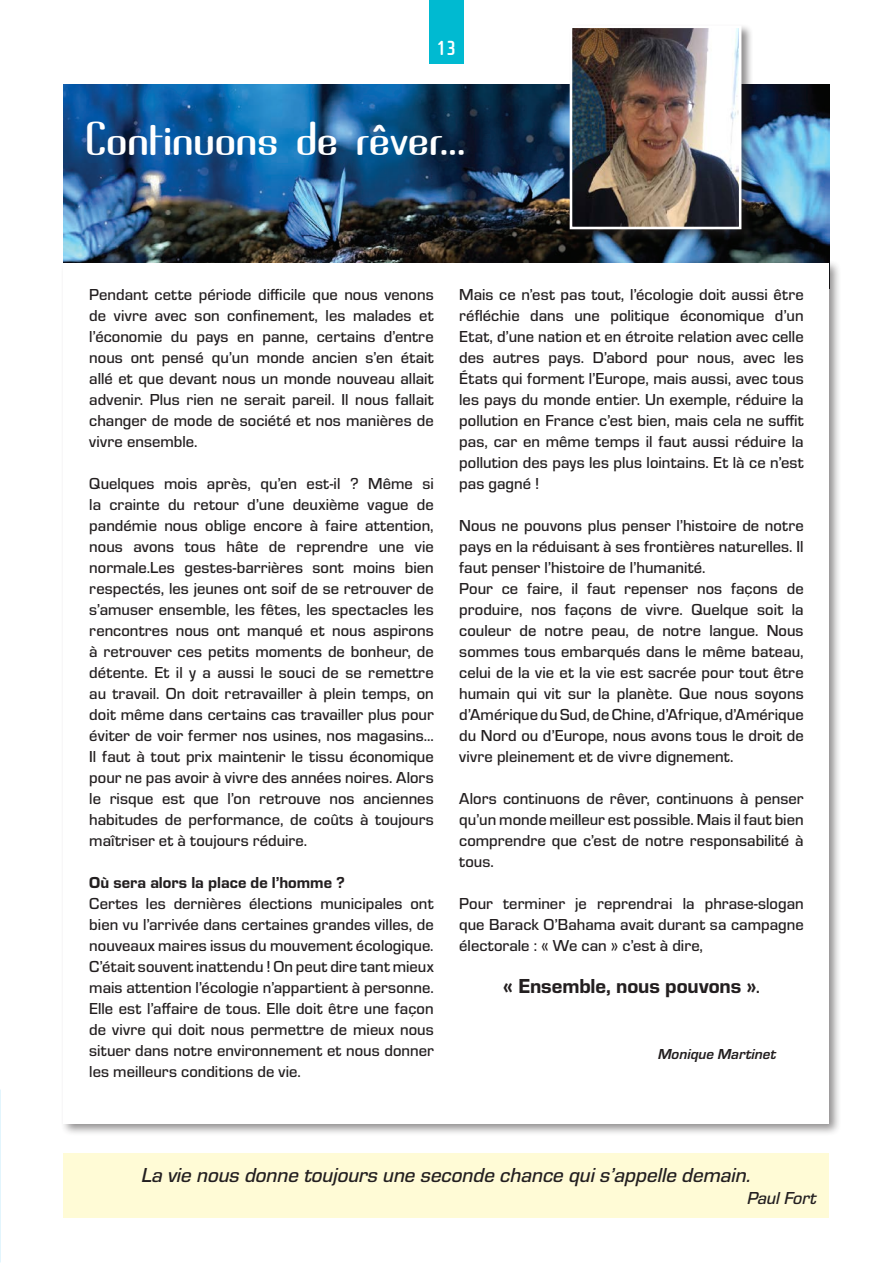
<style>
.page{position:relative;width:893px;height:1263px;background:#fff}
.page>*{position:absolute;margin:0;border:0;box-sizing:border-box;transform-origin:0 0}
.t1{font:40.5px "Brassiere";color:#fff}
.t2{font:21px "Eurostile Med Ita";color:#231f20}
.t3{font:21px "Eurostile Hea";letter-spacing:-.005em;color:#231f20}
.t4{font:700 21px "Cholla Sans OT";color:#fff}
.t5{font:18px "Eurostile Med Ita";color:#231f20}
.t6{font:500 16.5px/21px "Eurostile";color:#231f20;text-align:justify}
.t7{font:16.5px "Eurostile Hea";color:#231f20}
.t8{font:italic 700 15px "Eurostile";color:#231f20}
.s1{font-family:"Eurostile";font-weight:500}
</style>
<div class="page">
<div style="left:429px;top:0;width:34px;height:64px;background:#00bad1"></div>
<img style="left:64px;top:84px;width:765px;height:175px">
<div style="left:568px;top:24px;width:186px;height:218px;background:#231f20;opacity:.5"></div>
<img style="left:574px;top:30px;width:163px;height:195px">
<div style="left:570px;top:26px;width:171px;height:203px;border:3px solid #fff"></div>
<div style="left:60px;top:259px;width:782px;height:877px;background:#231f20;opacity:.5"></div>
<div style="left:64px;top:263px;width:765px;height:860px;background:#fff"></div>
<div style="left:64px;top:1154px;width:765px;height:64px;background:#fffbd6"></div>
<p class="t4" style="left:436px;top:36px;width:21px">13</p>
<h1 class="t1" style="left:85px;top:111px;width:382px">Continuons de rêver…</h1>
<p class="t6" style="left:89px;top:283px;width:346px">Pendant cette période difficile que nous venons de vivre avec son confinement, les malades et l’économie du pays en panne, certains d’entre nous ont pensé qu’un monde ancien s’en était allé et que devant nous un monde nouveau allait advenir. Plus rien ne serait pareil. Il nous fallait changer de mode de société et nos manières de vivre ensemble.</p>
<p class="t6" style="left:89px;top:472px;width:346px">Quelques mois après, qu’en est-il ? Même si la crainte du retour d’une deuxième vague de pandémie nous oblige encore à faire attention, nous avons tous hâte de reprendre une vie normale.Les gestes-barrières sont moins bien respectés, les jeunes ont soif de se retrouver de s’amuser ensemble, les fêtes, les spectacles les rencontres nous ont manqué et nous aspirons à retrouver ces petits moments de bonheur, de détente. Et il y a aussi le souci de se remettre au travail. On doit retravailler à plein temps, on doit même dans certains cas travailler plus pour éviter de voir fermer nos usines, nos magasins...<br>Il faut à tout prix maintenir le tissu économique pour ne pas avoir à vivre des années noires. Alors le risque est que l’on retrouve nos anciennes habitudes de performance, de coûts à toujours maîtriser et à toujours réduire.</p>
<p class="t7" style="left:89px;top:871px;width:257px">Où sera alors la place de l’homme ?</p>
<p class="t6" style="left:89px;top:892px;width:346px">Certes les dernières élections municipales ont bien vu l’arrivée dans certaines grandes villes, de nouveaux maires issus du mouvement écologique.<br>C’était souvent inattendu ! On peut dire tant mieux mais attention l’écologie n’appartient à personne.<br>Elle est l’affaire de tous. Elle doit être une façon de vivre qui doit nous permettre de mieux nous situer dans notre environnement et nous donner les meilleurs conditions de vie.</p>
<p class="t6" style="left:459px;top:283px;width:346px">Mais ce n’est pas tout, l’écologie doit aussi être réfléchie dans une politique économique d’un Etat, d’une nation et en étroite relation avec celle des autres pays. D’abord pour nous, avec les États qui forment l’Europe, mais aussi, avec tous les pays du monde entier. Un exemple, réduire la pollution en France c’est bien, mais cela ne suffit pas, car en même temps il faut aussi réduire la pollution des pays les plus lointains. Et là ce n’est pas gagné !</p>
<p class="t6" style="left:459px;top:514px;width:346px;text-align:left">Nous ne pouvons plus penser l’histoire de notre pays en la réduisant à ses frontières naturelles. Il faut penser l’histoire de l’humanité.<br>Pour ce faire, il faut repenser nos façons de produire, nos façons de vivre. Quelque soit la couleur de notre peau, de notre langue. Nous sommes tous embarqués dans le même bateau, celui de la vie et la vie est sacrée pour tout être humain qui vit sur la planète. Que nous soyons d’Amérique du Sud, de Chine, d’Afrique, d’Amérique du Nord ou d’Europe, nous avons tous le droit de vivre pleinement et de vivre dignement.</p>
<p class="t6" style="left:459px;top:787px;width:346px">Alors continuons de rêver, continuons à penser qu’un monde meilleur est possible. Mais il faut bien comprendre que c’est de notre responsabilité à tous.</p>
<p class="t6" style="left:459px;top:892px;width:346px">Pour terminer je reprendrai la phrase-slogan que Barack O’Bahama avait durant sa campagne électorale : « We can » c’est à dire,</p>
<p class="t3" style="left:503px;top:971px;width:259px">« Ensemble, nous pouvons »<span class="s1">.</span></p>
<p class="t8" style="left:658px;top:1043px;width:119px">Monique Martinet</p>
<p class="t2" style="left:142px;top:1160px;width:611px">La vie nous donne toujours une seconde chance qui s’appelle demain.</p>
<p class="t5" style="left:747px;top:1185px;width:71px">Paul Fort</p>
</div>
